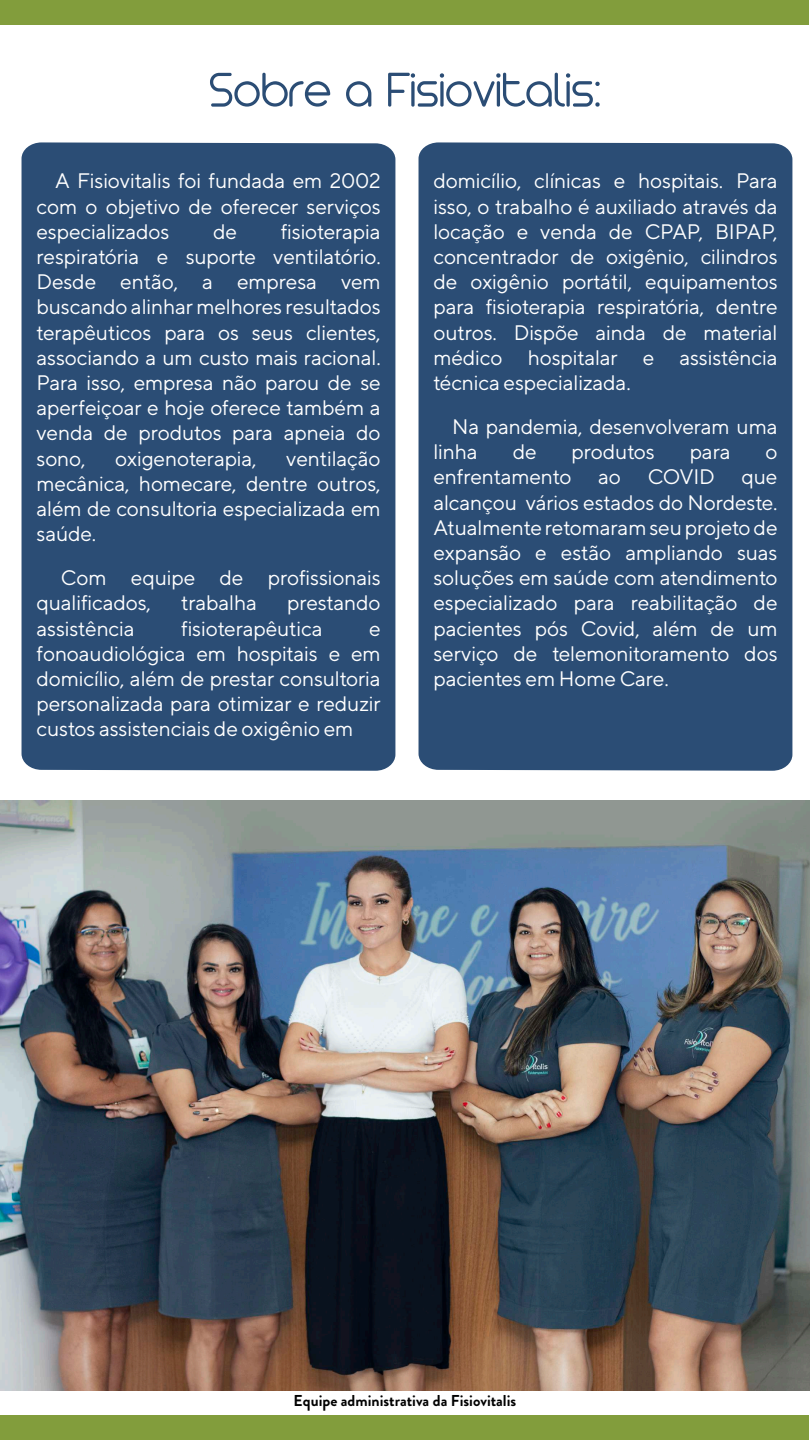
<style>
.page{position:relative;width:810px;height:1440px;background:#fff}
.page>*{position:absolute;margin:0;border:0;box-sizing:border-box;transform-origin:0 0}
.t1{font:300 52.5px "Arista 2.0";color:#2b4d75}
.t2{font:21px/25.2px "TT Norms";letter-spacing:-.01em;color:#fff;text-align:justify}
.t3{font:700 15.75px "Brandon Grotesque";color:#000}
</style>
<div class="page">
<div style="left:22px;top:142px;width:373px;height:629px;background:#2b4d75"></div>
<div style="left:419px;top:142px;width:373px;height:629px;background:#2b4d75"></div>
<div style="left:0;top:0;width:808px;height:24px;background:#829d3c"></div>
<div style="left:0;top:1416px;width:808px;height:24px;background:#829d3c"></div>
<img style="left:0;top:801px;width:810px;height:590px">
<h1 class="t1" style="left:209px;top:53px;width:393px">Sobre a Fisiovitalis:</h1>
<p class="t2" style="left:37px;top:168px;width:346px;text-indent:19px">A Fisiovitalis foi fundada em 2002 com o objetivo de oferecer serviços especializados</p>
<p class="t2" style="left:37px;top:218px;width:346px;text-indent:244px">fisioterapia respiratória e suporte ventilatório.<br>Desde então, a empresa vem buscando alinhar melhores resultados terapêuticos para os seus clientes, associando a um custo mais racional.<br>Para isso, empresa não parou de se aperfeiçoar e hoje oferece também a venda de produtos para apneia do sono,</p>
<p class="t2" style="left:213px;top:218px;width:26px">de</p>
<p class="t2" style="left:37px;top:445px;width:346px;text-indent:250px">ventilação mecânica, homecare, dentre outros, além de consultoria especializada em saúde.</p>
<p class="t2" style="left:37px;top:565px;width:346px;text-indent:24px">Com equipe de profissionais qualificados,</p>
<p class="t2" style="left:115px;top:445px;width:143px">oxigenoterapia,</p>
<p class="t2" style="left:181px;top:590px;width:77px">trabalha</p>
<p class="t2" style="left:287px;top:590px;width:95px">prestando</p>
<p class="t2" style="left:37px;top:615px;width:100px">assistência</p>
<p class="t2" style="left:181px;top:615px;width:143px">fisioterapêutica</p>
<p class="t2" style="left:37px;top:615px;width:346px;text-indent:333px">e fonoaudiológica em hospitais e em domicílio, além de prestar consultoria personalizada para otimizar e reduzir custos assistenciais de oxigênio em</p>
<p class="t2" style="left:433px;top:168px;width:346px">domicílio, clínicas e hospitais. Para isso, o trabalho é auxiliado através da locação e venda de CPAP, BIPAP, concentrador de oxigênio, cilindros de oxigênio portátil, equipamentos para fisioterapia respiratória, dentre outros. Dispõe ainda de material médico hospitalar e assistência técnica especializada.</p>
<p class="t2" style="left:433px;top:414px;width:346px;text-indent:19px">Na pandemia, desenvolveram uma linha</p>
<p class="t2" style="left:513px;top:439px;width:26px">de</p>
<p class="t2" style="left:572px;top:439px;width:85px">produtos</p>
<p class="t2" style="left:690px;top:439px;width:42px">para</p>
<p class="t2" style="left:765px;top:439px;width:14px">o</p>
<p class="t2" style="left:433px;top:464px;width:140px">enfrentamento</p>
<p class="t2" style="left:598px;top:464px;width:24px">ao</p>
<p class="t2" style="left:648px;top:464px;width:69px">COVID</p>
<p class="t2" style="left:433px;top:464px;width:346px;text-indent:308px">que alcançou vários estados do Nordeste.<br>Atualmente retomaram seu projeto de expansão e estão ampliando suas soluções em saúde com atendimento especializado para reabilitação de pacientes pós Covid, além de um serviço de telemonitoramento dos pacientes em Home Care.</p>
<p class="t3" style="left:294px;top:1389px;width:224px">Equipe administrativa da Fisiovitalis</p>
</div>
